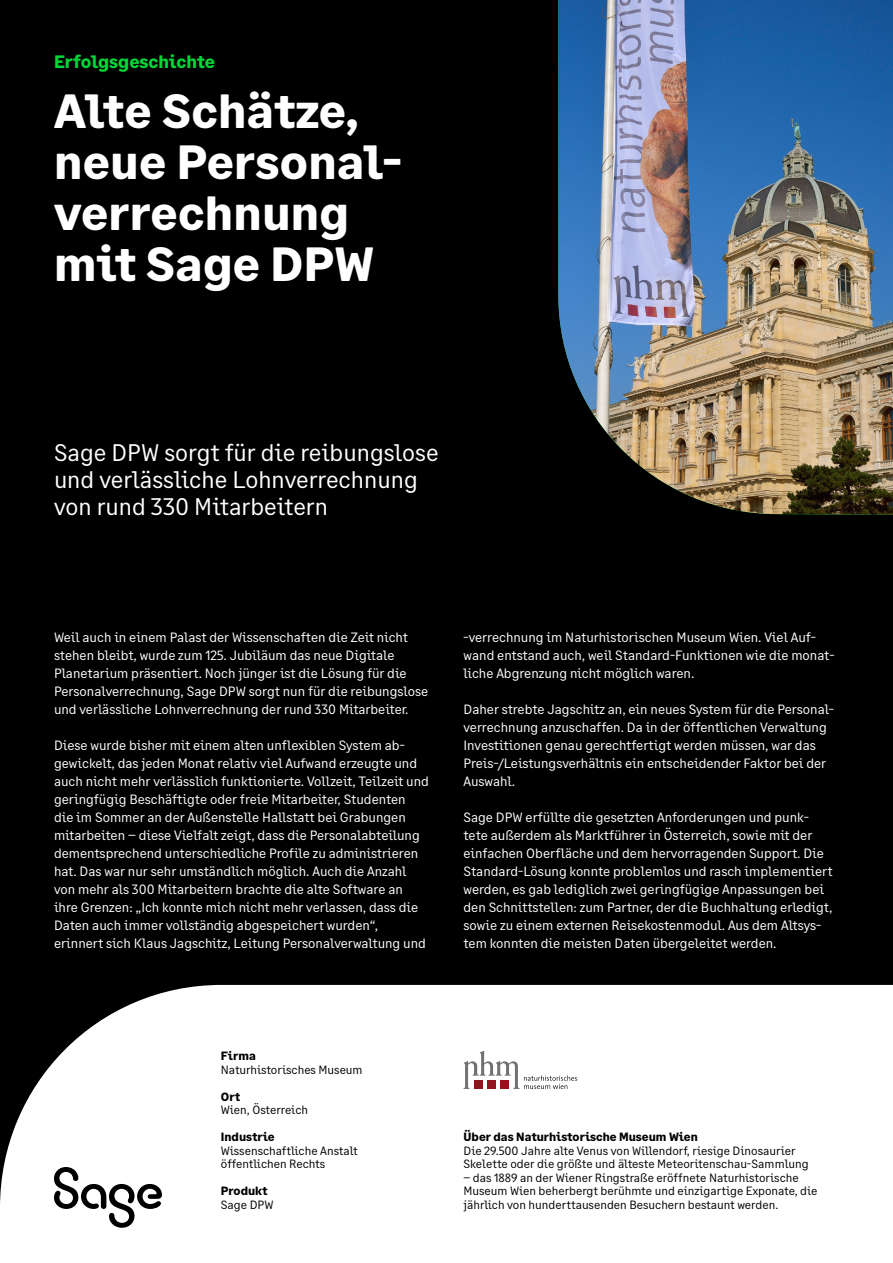
<style>
.page{position:relative;width:893px;height:1263px;background:#000}
.page>*{position:absolute;margin:0;border:0;box-sizing:border-box;transform-origin:0 0}
.t1{font:700 48px/51px "Sage Text";letter-spacing:.005em;color:#fff}
.t2{font:24px/27px "Sage Text";color:#fff}
.t3{font:700 18px "Sage Text";color:#00d639}
.t4{font:13.5px/18px "Sage Text";color:#fff}
.t5{font:12px/13.5px "Sage Text";color:#000}
.t6{font:700 12px "Sage Text";color:#000}
</style>
<div class="page">
<div style="left:0;top:985px;width:893px;height:278px;background:#fff"></div>
<img style="left:558px;top:0;width:335px;height:515px">
<svg style="left:463px;top:1051px;width:114px;height:38px;background:#e2dbdc"></svg>
<svg style="left:54px;top:1167px;width:108px;height:61px"></svg>
<h3 class="t3" style="left:54px;top:51px;width:163px">Erfolgsgeschichte</h3>
<h1 class="t1" style="left:54px;top:87px;width:349px">Alte Schätze, neue Personal&shy;verrechnung mit Sage DPW</h1>
<h2 class="t2" style="left:54px;top:439px;width:386px">Sage DPW sorgt für die reibungslose und verlässliche Lohnverrechnung von rund 330 Mitarbeitern</h2>
<p class="t4" style="left:54px;top:629px;width:376px">Weil auch in einem Palast der Wissenschaften die Zeit nicht stehen bleibt, wurde zum 125. Jubiläum das neue Digitale Planetarium präsentiert. Noch jünger ist die Lösung für die Personalverrechnung, Sage DPW sorgt nun für die reibungslose und verlässliche Lohnverrechnung der rund 330 Mitarbeiter.</p>
<p class="t4" style="left:54px;top:737px;width:376px">Diese wurde bisher mit einem alten unflexiblen System ab&shy;gewickelt, das jeden Monat relativ viel Aufwand erzeugte und auch nicht mehr verlässlich funktionierte. Vollzeit, Teilzeit und geringfügig Beschäftigte oder freie Mitarbeiter, Studenten<br>die im Sommer an der Außenstelle Hallstatt bei Grabungen mitarbeiten – diese Vielfalt zeigt, dass die Personalabteilung dementsprechend unterschiedliche Profile zu administrieren hat. Das war nur sehr umständlich möglich. Auch die Anzahl von mehr als 300 Mitarbeitern brachte die alte Software an ihre Grenzen: „Ich konnte mich nicht mehr verlassen, dass die Daten auch immer vollständig abgespeichert wurden“, erinnert sich Klaus Jagschitz, Leitung Personalverwaltung und</p>
<p class="t4" style="left:463px;top:629px;width:373px">-verrechnung im Naturhistorischen Museum Wien. Viel Auf&shy;wand entstand auch, weil Standard-Funktionen wie die monat&shy;liche Abgrenzung nicht möglich waren.</p>
<p class="t4" style="left:463px;top:701px;width:372px">Daher strebte Jagschitz an, ein neues System für die Personal&shy;verrechnung anzuschaffen. Da in der öffentlichen Verwaltung Investitionen genau gerechtfertigt werden müssen, war das Preis-/Leistungsverhältnis ein entscheidender Faktor bei der Auswahl.</p>
<p class="t4" style="left:463px;top:809px;width:371px">Sage DPW erfüllte die gesetzten Anforderungen und punk&shy;tete außerdem als Marktführer in Österreich, sowie mit der einfachen Oberfläche und dem hervorragenden Support. Die Standard-Lösung konnte problemlos und rasch implementiert werden, es gab lediglich zwei geringfügige Anpassungen bei den Schnittstellen: zum Partner, der die Buchhaltung erledigt, sowie zu einem externen Reisekostenmodul. Aus dem Altsys&shy;tem konnten die meisten Daten übergeleitet werden.</p>
<p class="t6" style="left:221px;top:1049px;width:36px">Firma</p>
<p class="t5" style="left:221px;top:1063px;width:143px">Naturhistorisches Museum</p>
<p class="t6" style="left:221px;top:1089px;width:21px">Ort</p>
<p class="t5" style="left:221px;top:1104px;width:89px">Wien, Österreich</p>
<p class="t6" style="left:221px;top:1130px;width:55px">Industrie</p>
<p class="t5" style="left:221px;top:1144px;width:138px">Wissenschaftliche Anstalt öffentlichen Rechts</p>
<p class="t6" style="left:221px;top:1184px;width:48px">Produkt</p>
<p class="t5" style="left:221px;top:1198px;width:54px">Sage DPW</p>
<p class="t6" style="left:463px;top:1130px;width:236px">Über das Naturhistorische Museum Wien</p>
<p class="t5" style="left:463px;top:1144px;width:347px">Die 29.500 Jahre alte Venus von Willendorf, riesige Dinosaurier<br>Skelette oder die größte und älteste Meteoritenschau-Sammlung</p>
<p class="t5" style="left:463px;top:1171px;width:356px">– das 1889 an der Wiener Ringstraße eröffnete Naturhistorische<br>Museum Wien beherbergt berühmte und einzigartige Exponate, die jährlich von hunderttausenden Besuchern bestaunt werden.</p>
</div>
